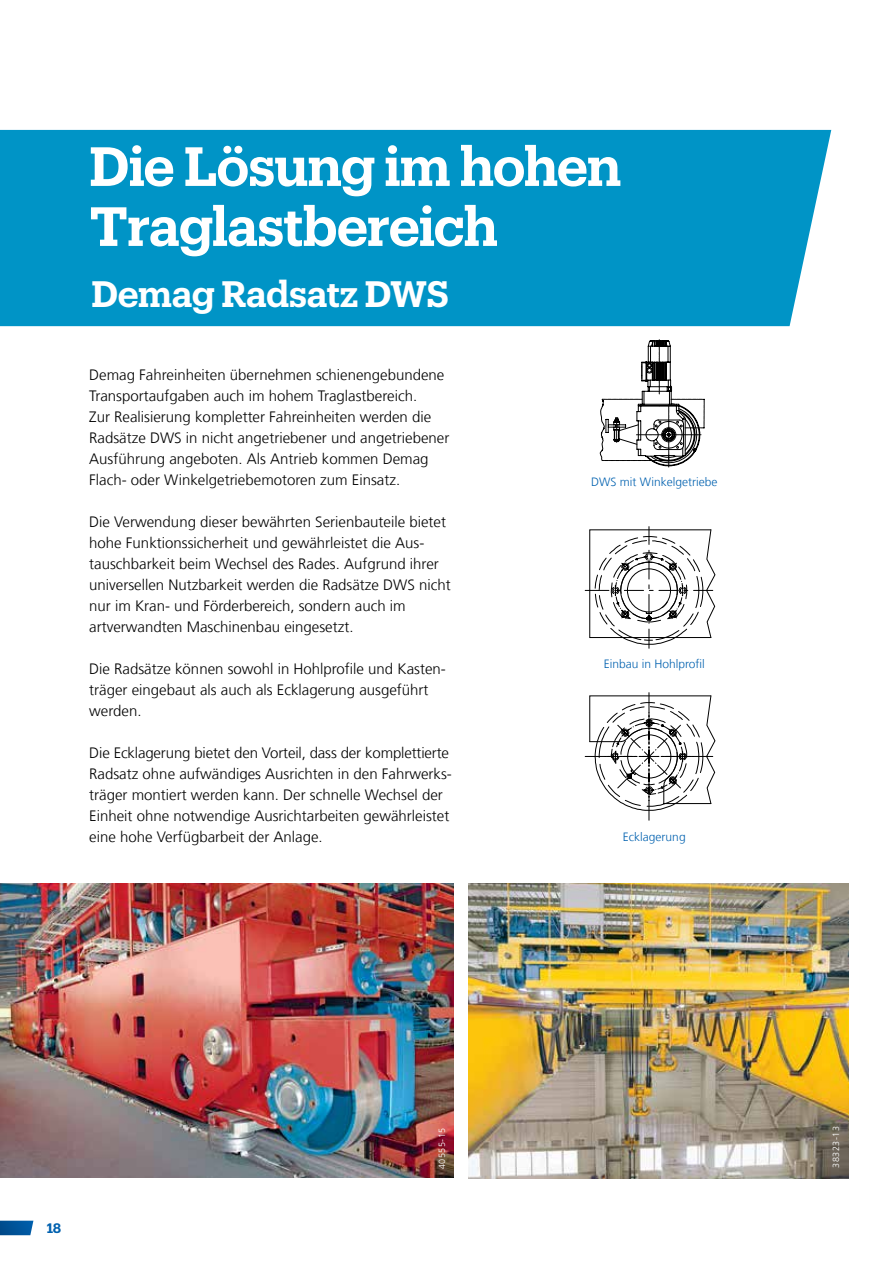
<style>
.page{position:relative;width:893px;height:1263px;background:#fff}
.page>*{position:absolute;margin:0;border:0;box-sizing:border-box;transform-origin:0 0}
.t1{font:600 54px/60px "Produkt";letter-spacing:-.02em;color:#fff}
.t2{font:600 36px "Produkt";letter-spacing:-.01em;color:#fff}
.t3{font:300 15px/21px "Frutiger LT Com";color:#000}
.t4{font:600 13.5px "Produkt";color:#0061af}
.t5{font:300 12px "Frutiger LT Com";color:#0061af}
.t6{font:300 9px "Frutiger LT Com";letter-spacing:.05em;color:#fff}
</style>
<div class="page">
<svg style="left:0;top:1221px;width:33px;height:14px"></svg>
<div style="left:0;top:130px;width:831px;height:196px;background:#0094c6"></div>
<img style="left:0;top:884px;width:454px;height:294px">
<img style="left:468px;top:884px;width:381px;height:294px">
<svg style="left:585px;top:527px;width:130px;height:121px"></svg>
<svg style="left:585px;top:692px;width:130px;height:128px"></svg>
<svg style="left:600px;top:339px;width:105px;height:128px"></svg>
<h1 class="t1" style="left:89px;top:133px;width:534px">Die Lösung im hohen<br>Traglastbereich</h1>
<h2 class="t2" style="left:91px;top:269px;width:359px">Demag Radsatz DWS</h2>
<p class="t3" style="left:89px;top:364px;width:362px">Demag Fahreinheiten übernehmen schienengebundene Transportaufgaben auch im hohem Traglastbereich.<br>Zur Realisierung kompletter Fahreinheiten werden die Radsätze DWS in nicht angetriebener und angetriebener Ausführung angeboten. Als Antrieb kommen Demag Flach- oder Winkelgetriebemotoren zum Einsatz.</p>
<p class="t3" style="left:89px;top:511px;width:363px">Die Verwendung dieser bewährten Serienbauteile bietet hohe Funktionssicherheit und gewährleistet die Aus&shy;tauschbarkeit beim Wechsel des Rades. Aufgrund ihrer universellen Nutzbarkeit werden die Radsätze DWS nicht nur im Kran- und Förderbereich, sondern auch im artverwandten Maschinenbau eingesetzt.</p>
<p class="t3" style="left:89px;top:658px;width:358px">Die Radsätze können sowohl in Hohlprofile und Kasten&shy;träger eingebaut als auch als Ecklagerung ausgeführt werden.</p>
<p class="t3" style="left:89px;top:742px;width:364px">Die Ecklagerung bietet den Vorteil, dass der komplettierte Radsatz ohne aufwändiges Ausrichten in den Fahrwerks&shy;träger montiert werden kann. Der schnelle Wechsel der Einheit ohne notwendige Ausrichtarbeiten gewährleistet eine hohe Verfügbarbeit der Anlage.</p>
<p class="t5" style="left:591px;top:475px;width:128px">DWS mit Winkelgetriebe</p>
<p class="t5" style="left:604px;top:657px;width:103px">Einbau in Hohlprofil</p>
<p class="t5" style="left:623px;top:829px;width:64px">Ecklagerung</p>
<p class="t4" style="left:47px;top:1218px;width:16px">18</p>
<p class="t6" style="left:437px;top:1169px;width:43px;rotate:-90deg">40555-15</p>
<p class="t6" style="left:831px;top:1167px;width:43px;rotate:-90deg">38323-13</p>
</div>
